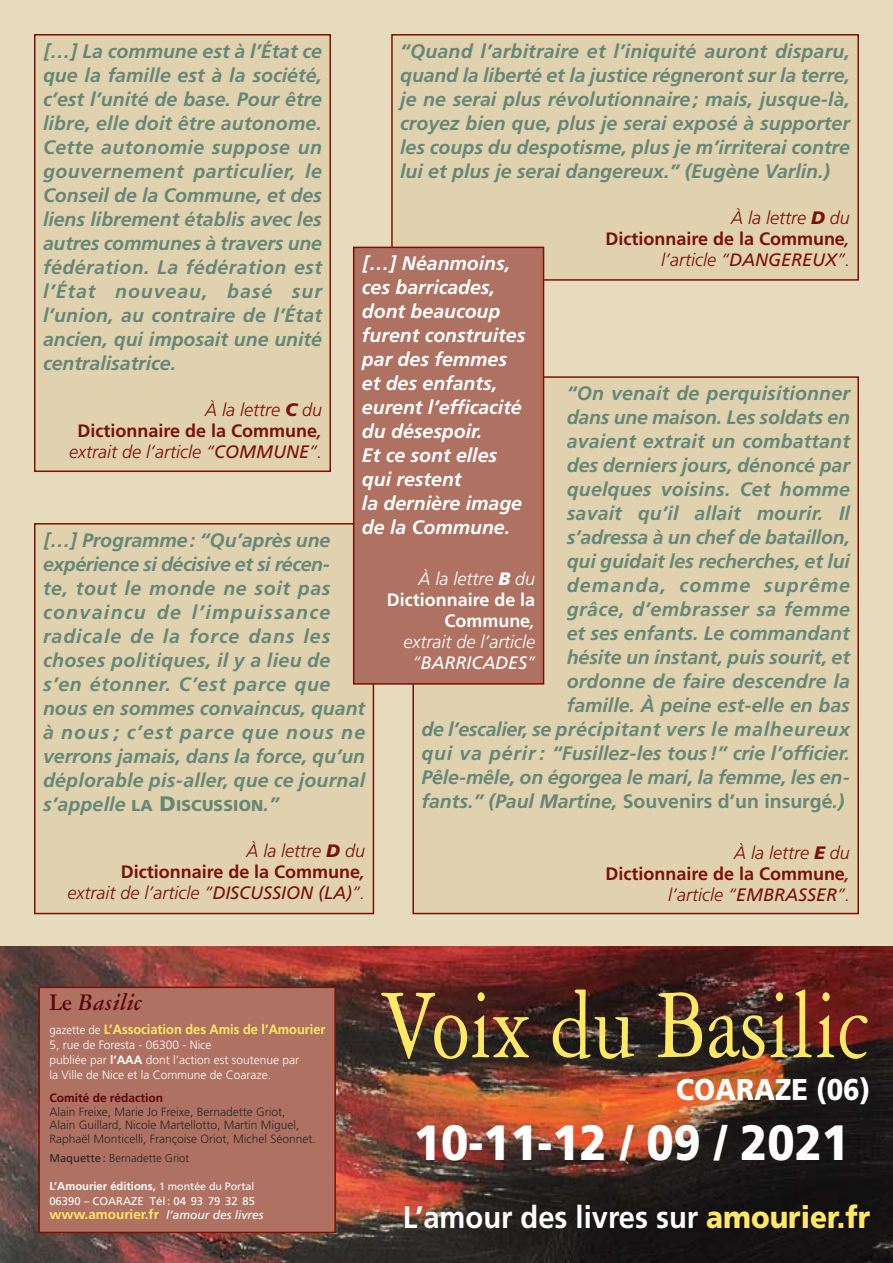
<style>
.page{position:relative;width:893px;height:1263px;background:#e7dbbe}
.page>*{position:absolute;margin:0;border:0;box-sizing:border-box;transform-origin:0 0}
.t1{font:105px "Garamond Three";color:#ffe864;scale:.8 1}
.t2{font:900 49.5px "Frutiger";color:#fff;scale:.9 1}
.t3{font:700 31.05px "Frutiger";color:#fff;scale:.94 1}
.t4{font:900 30px "Frutiger";color:#fff;scale:.9 1}
.t5{font:italic 700 25.5px "Garamond Three";color:#5c030c;scale:.9 1}
.t6{font:italic 700 19.5px/24px "Frutiger";color:#668778;text-align:justify}
.t7{font:italic 700 19.5px/24px "Frutiger";color:#fff}
.t8{font:italic 300 18px/21px "Frutiger";color:#7d1006;text-align:right}
.t9{font:italic 300 18px/21px "Frutiger";color:#fff;text-align:right}
.t10{font:700 13.5px "Frutiger";color:#ffe864;scale:.95 1}
.t11{font:300 12px/13.5px "Frutiger";color:#272627}
.t12{font:300 12px/15px "Frutiger";color:#fff}
.t13{font:italic 12px "Frutiger";color:#fff}
.t14{font:700 12px "Frutiger";color:#5c030c}
.t15{font:11.25px/15px "Frutiger";color:#fff}
.t16{font:300 11.25px "Frutiger";color:#272627}
.s1{font-weight:900}
.s2{font-weight:700;font-style:normal}
.s3{font-weight:400}
.s4{font-style:normal}
.s5{font-weight:900;font-style:normal;font-size:15.75px}
.s6{font-weight:900;font-style:normal;font-size:21px}
.s7{font-weight:300;font-size:12px;color:#fff}
.s8{font-weight:700}
.s9{font-size:10.65px}
.s10{font-weight:700;font-style:normal;font-size:13.5px;color:#ffe864}
.s11{font-weight:900;color:#ffe864}
</style>
<div class="page">
<div style="left:414px;top:378px;width:443px;height:535px;background:#e0d2ae"></div>
<div style="left:393px;top:36px;width:464px;height:243px;background:#e0d2ae"></div>
<div style="left:391px;top:34px;width:468px;height:247px;border:2px solid #7d1006"></div>
<img style="left:0;top:946px;width:893px;height:317px">
<div style="left:40px;top:988px;width:294px;height:244px;background:#af7262"></div>
<div style="left:38px;top:986px;width:298px;height:247px;border:2px solid #7d1006"></div>
<div style="left:36px;top:36px;width:293px;height:434px;background:#e0d2ae"></div>
<div style="left:34px;top:34px;width:297px;height:438px;border:2px solid #7d1006"></div>
<div style="left:36px;top:524px;width:337px;height:389px;background:#e0d2ae"></div>
<div style="left:34px;top:523px;width:340px;height:391px;border:2px solid #7d1006"></div>
<div style="left:354px;top:248px;width:189px;height:435px;background:#af7262"></div>
<div style="left:353px;top:247px;width:191px;height:438px;border:2px solid #7d1006"></div>
<p class="t6" style="left:43px;top:40px;width:281px">[…] La commune est à l’État ce que la famille est à la société, c’est l’unité de base. Pour être libre, elle doit être autonome.<br>Cette autonomie suppose un gouver nement particulier, le Conseil de la Commune, et des liens librement établis avec les autres communes à travers une fédération. La fédération est l’État nouveau, basé sur l’union, au contraire de l’État ancien, qui imposait une unité centralisatrice.</p>
<p class="t8" style="left:69px;top:400px;width:254px">À la lettre <span class="s1">C</span> du<br><span class="s2">Dictionnaire de la Commune</span><span class="s3">, </span>extrait de l’article “<span class="s3">COMMUNE</span>”.</p>
<p class="t6" style="left:400px;top:40px;width:451px">“Quand l’arbitraire et l’iniquité auront disparu, quand la liberté et la justice régneront sur la terre, je ne serai plus révolutionnaire ; mais, jusque-là, croyez bien que, plus je serai exposé à supporter les coups du despotisme, plus je m’irriterai contre lui et plus je serai dangereux.” (Eugène Varlin.)</p>
<p class="t8" style="left:606px;top:208px;width:246px">À la lettre <span class="s1">D</span> du<br><span class="s2">Dictionnaire de la Commune</span><span class="s3">, </span>l’article “<span class="s3">DANGEREUX</span>”.</p>
<p class="t7" style="left:362px;top:253px;width:165px">[…] Néanmoins, ces barricades, dont beaucoup furent construites par des femmes et des enfants, eurent l’efficacité du désespoir.<br>Et ce sont elles qui restent<br>la dernière image de la Commune.</p>
<p class="t9" style="left:387px;top:569px;width:150px">À la lettre <span class="s1">B</span> du<br><span class="s2">Dictionnaire de la<br>Commune</span><span class="s3">,<br></span>extrait de l’article “<span class="s3">BARRICADES</span>”</p>
<p class="t6" style="left:421px;top:383px;width:430px;text-align:right">“On venait de perquisitionner<br>dans une maison. Les soldats en<br>avaient extrait un combattant<br>des derniers jours, dénoncé par<br>quelques voisins. Cet homme<br>savait qu’il allait mourir. Il<br>s’adressa à un chef de bataillon,<br>qui guidait les recher ches, et lui<br>demanda, comme suprême<br>grâce, d’embrasser sa femme<br>et ses enfants. Le commandant<br>hésite un instant, puis sourit, et<br>ordonne de faire descendre la<br>famille. À peine est-elle en bas<br>de l’escalier, se précipitant vers le malheureux qui va périr : “Fusillez-les tous !” crie l’officier.<br>Pêle-mêle, on égorgea le mari, la femme, les en&shy;fants.” (Paul Martine, <span class="s4">Souvenirs d’un insurgé</span>.)</p>
<p class="t8" style="left:606px;top:843px;width:246px">À la lettre <span class="s1">E</span> du<br><span class="s2">Dictionnaire de la Commune</span><span class="s3">, </span>l’article “<span class="s3">EMBRASSER</span>”.</p>
<p class="t6" style="left:43px;top:529px;width:324px;text-align:left">[…] Programme : “Qu’après une expérience si décisive et si récen -<br>te, tout le monde ne soit pas convaincu de l’impuissance radicale de la force dans les choses politiques, il y a lieu de s’en étonner. C’est parce que nous en sommes convaincus, quant à nous ; c’est parce que nous ne verrons jamais, dans la force, qu’un déplorable pis-aller, que ce journal s’appelle <span class="s5">LA</span> <span class="s6">D</span><span class="s5">ISCUSSION</span>.”</p>
<p class="t8" style="left:68px;top:841px;width:299px">À la lettre <span class="s1">D</span> du<br><span class="s2">Dictionnaire de la Commune</span><span class="s3">,<br></span>extrait de l’article “<span class="s3">DISCUSSION (LA)</span>”.</p>
<h3 class="t5" style="left:49px;top:993px;width:104px"><span class="s4">Le</span> Basilic</h3>
<p class="t10" style="left:49px;top:1023px;width:292px"><span class="s7">gazette de</span> L’Association des Amis de l’Amourier</p>
<p class="t12" style="left:49px;top:1038px;width:251px">5, rue de Foresta - 06300 - Nice<br>publiée par <span class="s8">l’AAA</span> dont l’action est soutenue par la Ville de Nice et la Commune de Coaraze.</p>
<p class="t14" style="left:49px;top:1093px;width:115px">Comité de rédaction</p>
<p class="t11" style="left:49px;top:1106px;width:268px">Alain Freixe, Marie Jo Freixe, Bernadette Griot,<br>Alain Guillard, Nicole Martellotto, Martin Miguel,<br>Raphaël Monticelli, Françoise Oriot, Michel Séonnet.</p>
<p class="t16" style="left:49px;top:1153px;width:141px"><span class="s3">Maquette :</span> Bernadette Griot</p>
<p class="t15" style="left:49px;top:1179px;width:207px"><span class="s8">L’Amourier éditions,</span> <span class="s9">1 montée du Portal<br></span>06390 – COARAZE Tél : 04 93 79 32 85</p>
<p class="t13" style="left:49px;top:1210px;width:216px"><span class="s10">www.amourier.fr</span> l’amour des livres</p>
<h1 class="t1" style="left:381px;top:990px;width:614px">Voix du Basilic</h1>
<h3 class="t4" style="left:676px;top:1078px;width:217px">COARAZE (06)</h3>
<h2 class="t2" style="left:414px;top:1113px;width:485px">10-11-12 / 09 / 2021</h2>
<h3 class="t3" style="left:403px;top:1205px;width:499px">L’amour des livres sur <span class="s11">amourier.fr</span></h3>
</div>
